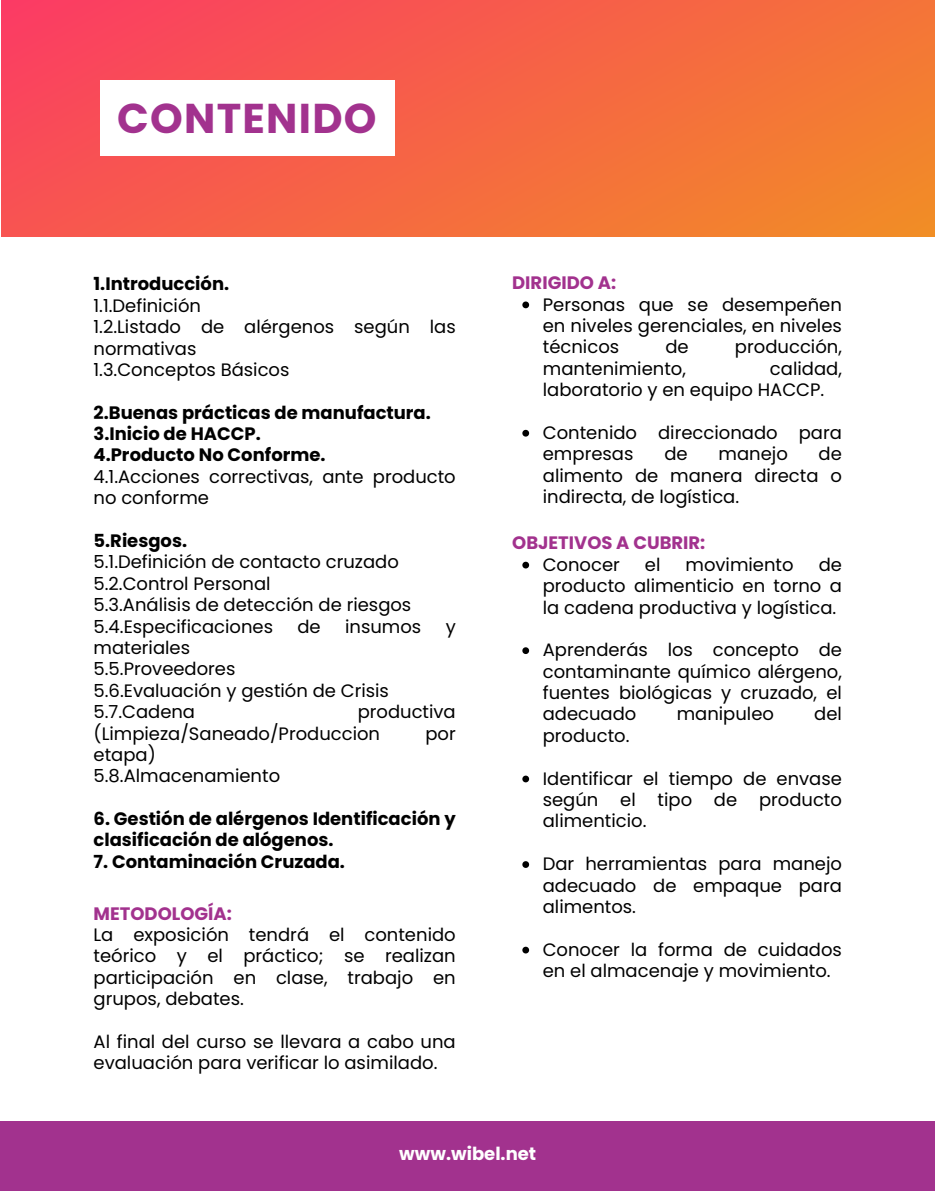
<style>
.page{position:relative;width:935px;height:1191px;background:#fff}
.page>*{position:absolute;margin:0;border:0;box-sizing:border-box;transform-origin:0 0}
.t1{font:700 41.55px "Poppins";letter-spacing:.03em;color:#a2328e}
.t2{font:18px/21.3px "Poppins";color:#000}
.t3{font:700 18px/21.3px "Poppins";color:#000}
.t4{font:700 18px "Poppins";color:#a2328e}
.t5{font:700 18px "Poppins";color:#fff}
</style>
<div class="page">
<div style="left:1px;top:0;width:934px;height:236px;background:linear-gradient(to right,#fa495d,#f3812f)"></div>
<div style="left:0;top:1121px;width:935px;height:69px;background:#a2328e"></div>
<div style="left:101px;top:81px;width:294px;height:75px;background:#fff"></div>
<svg style="left:522px;top:301px;width:7px;height:7px"></svg>
<svg style="left:522px;top:430px;width:7px;height:6px"></svg>
<svg style="left:522px;top:561px;width:7px;height:7px"></svg>
<svg style="left:522px;top:647px;width:7px;height:7px"></svg>
<svg style="left:522px;top:775px;width:7px;height:7px"></svg>
<svg style="left:522px;top:861px;width:7px;height:6px"></svg>
<svg style="left:522px;top:946px;width:7px;height:7px"></svg>
<p class="t1" style="left:117px;top:89px;width:261px">CONTENIDO</p>
<p class="t3" style="left:94px;top:273px;width:137px">1.Introducción.</p>
<p class="t2" style="left:94px;top:295px;width:109px">1.1.Definición</p>
<p class="t2" style="left:94px;top:316px;width:364px">1.2.Listado de alérgenos según las normativas</p>
<p class="t2" style="left:94px;top:359px;width:197px">1.3.Conceptos Básicos</p>
<p class="t3" style="left:94px;top:401px;width:339px">2.Buenas prácticas de manufactura.</p>
<p class="t3" style="left:94px;top:423px;width:169px">3.Inicio de HACCP.</p>
<p class="t3" style="left:94px;top:444px;width:234px">4.Producto No Conforme.</p>
<p class="t2" style="left:94px;top:466px;width:364px">4.1.Acciones correctivas, ante producto no conforme</p>
<p class="t3" style="left:94px;top:530px;width:95px">5.Riesgos.</p>
<p class="t2" style="left:94px;top:551px;width:307px">5.1.Definición de contacto cruzado</p>
<p class="t2" style="left:94px;top:572px;width:179px">5.2.Control Personal</p>
<p class="t2" style="left:94px;top:594px;width:319px">5.3.Análisis de detección de riesgos</p>
<p class="t2" style="left:94px;top:615px;width:181px">5.4.Especificaciones</p>
<p class="t2" style="left:297px;top:615px;width:25px">de</p>
<p class="t2" style="left:345px;top:615px;width:78px">insumos</p>
<p class="t2" style="left:446px;top:615px;width:12px">y</p>
<p class="t2" style="left:94px;top:637px;width:98px">materiales</p>
<p class="t2" style="left:94px;top:658px;width:143px">5.5.Proveedores</p>
<p class="t2" style="left:94px;top:679px;width:297px">5.6.Evaluación y gestión de Crisis</p>
<p class="t2" style="left:94px;top:701px;width:103px">5.7.Cadena</p>
<p class="t2" style="left:94px;top:701px;width:364px;text-indent:264px">productiva (Limpieza/Saneado/Produccion</p>
<p class="t2" style="left:425px;top:722px;width:32px">por</p>
<p class="t2" style="left:94px;top:743px;width:64px">etapa)</p>
<p class="t2" style="left:94px;top:765px;width:188px">5.8.Almacenamiento</p>
<p class="t3" style="left:94px;top:808px;width:364px">6. Gestión de alérgenos Identificación y clasificación de alógenos.</p>
<p class="t3" style="left:94px;top:850px;width:253px">7. Contaminación Cruzada.</p>
<p class="t4" style="left:94px;top:900px;width:140px">METODOLOGÍA:</p>
<p class="t2" style="left:94px;top:923px;width:364px;text-align:justify">La exposición tendrá el contenido teórico y el práctico; se realizan participación en clase, trabajo en grupos, debates.</p>
<p class="t2" style="left:94px;top:1030px;width:364px">Al final del curso se llevara a cabo una evaluación para verificar lo asimilado.</p>
<p class="t4" style="left:512px;top:270px;width:105px">DIRIGIDO A:</p>
<p class="t2" style="left:543px;top:293px;width:301px;text-align:justify">Personas que se desempeñen en niveles gerenciales, en niveles técnicos</p>
<p class="t2" style="left:665px;top:336px;width:25px">de</p>
<p class="t2" style="left:735px;top:336px;width:108px">producción,</p>
<p class="t2" style="left:543px;top:358px;width:145px">mantenimiento,</p>
<p class="t2" style="left:543px;top:358px;width:301px;text-indent:227px">calidad, laboratorio y en equipo HACCP.</p>
<p class="t2" style="left:543px;top:422px;width:301px">Contenido direccionado para empresas</p>
<p class="t2" style="left:664px;top:443px;width:25px">de</p>
<p class="t2" style="left:718px;top:443px;width:71px">manejo</p>
<p class="t2" style="left:543px;top:443px;width:301px;text-align:justify;text-indent:276px">de alimento de manera directa o indirecta, de logística.</p>
<p class="t4" style="left:512px;top:530px;width:195px">OBJETIVOS A CUBRIR:</p>
<p class="t2" style="left:543px;top:553px;width:79px">Conocer</p>
<p class="t2" style="left:645px;top:553px;width:17px">el</p>
<p class="t2" style="left:685px;top:553px;width:110px">movimiento</p>
<p class="t2" style="left:543px;top:553px;width:301px;text-align:justify;text-indent:276px">de producto alimenticio en torno a la cadena productiva y logística.</p>
<p class="t2" style="left:543px;top:639px;width:301px;text-align:justify">Aprenderás los concepto de contaminante químico alérgeno, fuentes biológicas y cruzado, el adecuado</p>
<p class="t2" style="left:677px;top:703px;width:99px">manipuleo</p>
<p class="t2" style="left:814px;top:703px;width:29px">del</p>
<p class="t2" style="left:543px;top:724px;width:88px">producto.</p>
<p class="t2" style="left:543px;top:767px;width:301px;text-align:justify">Identificar el tiempo de envase según el tipo de producto alimenticio.</p>
<p class="t2" style="left:543px;top:853px;width:301px;text-align:justify">Dar herramientas para manejo adecuado de empaque para alimentos.</p>
<p class="t2" style="left:543px;top:938px;width:301px">Conocer la forma de cuidados en el almacenaje y movimiento.</p>
<p class="t5" style="left:399px;top:1140px;width:138px">www.wibel.net</p>
</div>
